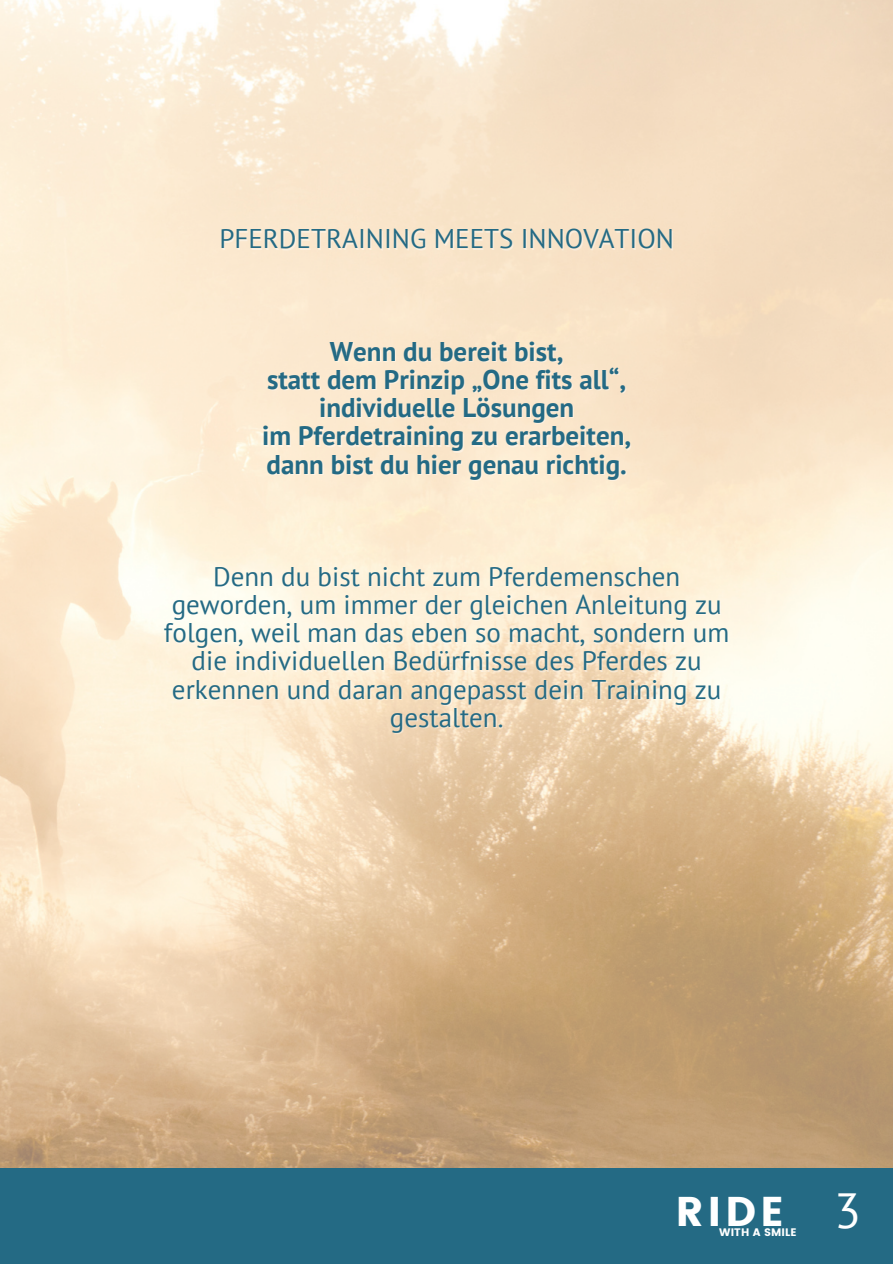
<style>
.page{position:relative;width:893px;height:1264px;background:#fff}
.page>*{position:absolute;margin:0;border:0;box-sizing:border-box;transform-origin:0 0}
.t1{font:49.2px "PT Sans";color:#fff}
.t2{font:41.4px "Poppins";color:#fff}
.t3{font:27px/28.2px "PT Sans";color:#246a84;text-align:center}
.t4{font:700 27px "PT Sans";color:#246a84}
.t5{font:10.95px "Poppins";letter-spacing:.01em;color:#fff}
.s1{color:rgb(255 255 255/.4)}
</style>
<div class="page">
<img style="left:0;top:0;width:892px;height:1168px">
<div style="left:0;top:1168px;width:892px;height:95px;background:#246a84"></div>
<p class="t3" style="left:219px;top:224px;width:456px">PFERDETRAINING MEETS INNOVATION</p>
<p class="t4" style="left:330px;top:333px;width:235px">Wenn du bereit bist,</p>
<p class="t4" style="left:267px;top:361px;width:361px">statt dem Prinzip „One fits all“,</p>
<p class="t4" style="left:319px;top:390px;width:257px">individuelle Lösungen</p>
<p class="t4" style="left:262px;top:418px;width:370px">im Pferdetraining zu erarbeiten,</p>
<p class="t4" style="left:266px;top:446px;width:362px">dann bist du hier genau richtig.</p>
<p class="t3" style="left:164px;top:562px;width:567px"><span class="s1">D</span>enn du bist nicht zum Pferdemenschen geworden, um immer der gleichen Anleitung zu folgen, weil man das eben so macht, sondern um die individuellen Bedürfnisse des Pferdes zu erkennen und daran angepasst dein Training zu gestalten.</p>
<p class="t2" style="left:675px;top:1187px;width:110px">RIDE</p>
<p class="t5" style="left:719px;top:1225px;width:79px">WITH A SMILE</p>
<p class="t1" style="left:834px;top:1178px;width:28px">3</p>
</div>
